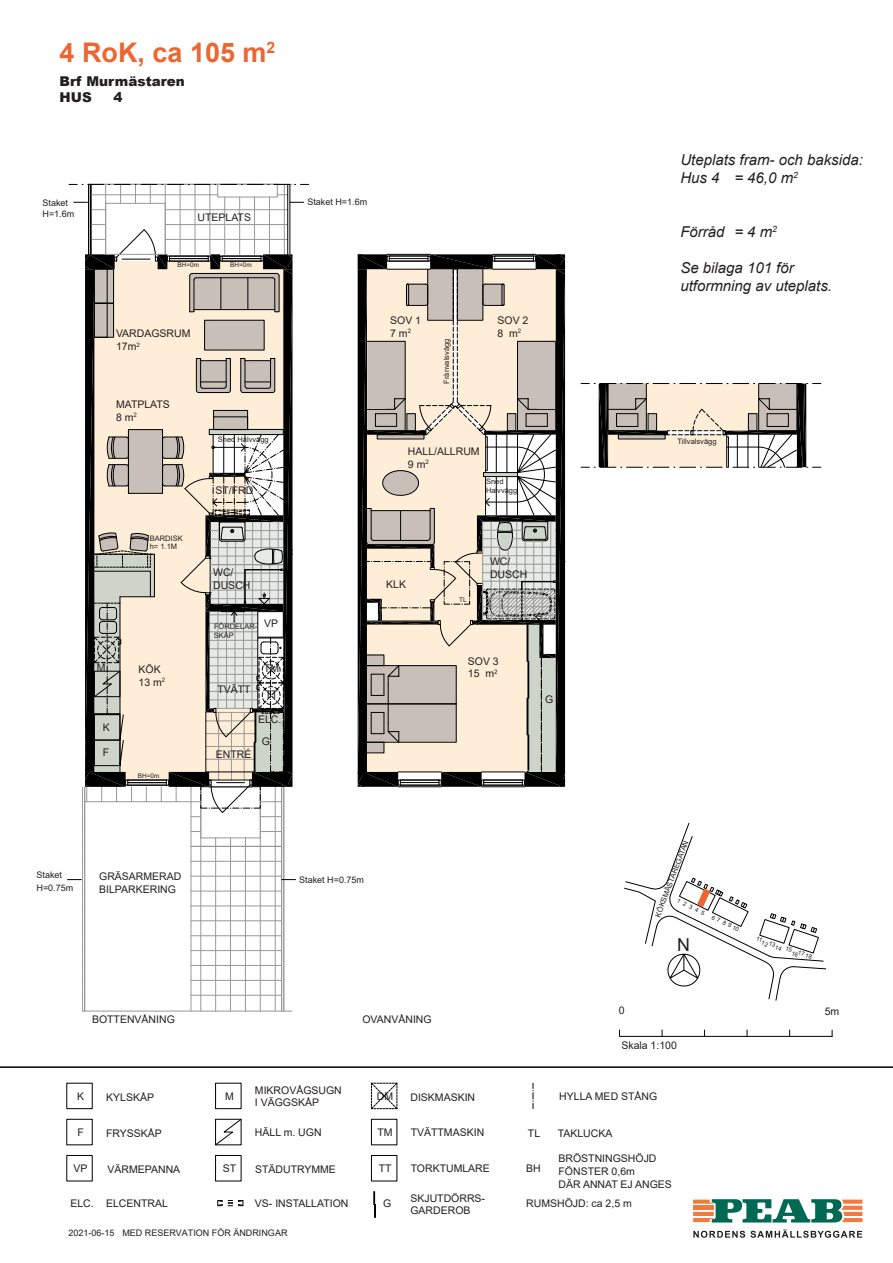
<style>
.page{position:relative;width:893px;height:1263px;background:#fff}
.page>*{position:absolute;margin:0;border:0;box-sizing:border-box;transform-origin:0 0}
.t1{font:700 27px "Arial";color:#eb6631}
.t2{font:17.85px "Arial";color:#231f20}
.t3{font:italic 15px "Arial";color:#231f20}
.t4{font:900 13.5px "Arial";color:#231f20}
.t5{font:10.5px/12.6px "Arial";color:#231f20}
.t6{font:9px "Arial";color:#231f20}
.t7{font:7.5px "Arial";color:#231f20}
.t8{font:6.45px "Arial";color:#231f20}
.t9{font:6px "Arial";color:#231f20}
</style>
<div class="page">
<svg style="left:693px;top:1199px;width:169px;height:23px"></svg>
<svg style="left:693px;top:1229px;width:169px;height:9px"></svg>
<hr style="left:82px;top:1011px;width:210px;height:1px;background:#989898">
<hr style="left:84px;top:787px;width:1px;height:224px;background:#989898">
<hr style="left:82px;top:787px;width:1px;height:224px;background:#989898">
<hr style="left:260px;top:787px;width:1px;height:224px;background:#989898">
<hr style="left:245px;top:838px;width:1px;height:173px;background:#989898">
<hr style="left:230px;top:838px;width:1px;height:173px;background:#989898">
<hr style="left:215px;top:838px;width:1px;height:173px;background:#989898">
<hr style="left:201px;top:787px;width:1px;height:224px;background:#989898">
<hr style="left:191px;top:787px;width:1px;height:224px;background:#989898">
<hr style="left:191px;top:950px;width:91px;height:1px;background:#989898">
<hr style="left:191px;top:935px;width:91px;height:1px;background:#989898">
<hr style="left:191px;top:920px;width:91px;height:1px;background:#989898">
<hr style="left:191px;top:906px;width:91px;height:1px;background:#989898">
<hr style="left:191px;top:891px;width:91px;height:1px;background:#989898">
<hr style="left:191px;top:876px;width:91px;height:1px;background:#989898">
<hr style="left:191px;top:861px;width:91px;height:1px;background:#989898">
<svg style="left:261px;top:831px;width:20px;height:1px"></svg>
<hr style="left:191px;top:846px;width:91px;height:1px;background:#989898">
<hr style="left:283px;top:787px;width:1px;height:224px;background:#989898">
<hr style="left:281px;top:787px;width:1px;height:224px;background:#989898">
<div style="left:201px;top:787px;width:60px;height:51px;border:1px solid #989898"></div>
<hr style="left:275px;top:787px;width:1px;height:224px;background:#989898">
<hr style="left:88px;top:184px;width:1px;height:70px;background:#000">
<svg style="left:89px;top:209px;width:16px;height:1px"></svg>
<hr style="left:165px;top:209px;width:123px;height:1px;background:#989898">
<hr style="left:180px;top:184px;width:1px;height:70px;background:#989898">
<hr style="left:195px;top:184px;width:1px;height:70px;background:#989898">
<hr style="left:210px;top:184px;width:1px;height:70px;background:#989898">
<hr style="left:224px;top:197px;width:1px;height:57px;background:#989898">
<hr style="left:239px;top:197px;width:1px;height:57px;background:#989898">
<hr style="left:254px;top:197px;width:1px;height:57px;background:#989898">
<hr style="left:269px;top:197px;width:1px;height:57px;background:#989898">
<hr style="left:284px;top:184px;width:1px;height:70px;background:#989898">
<hr style="left:287px;top:184px;width:1px;height:70px;background:#000">
<hr style="left:290px;top:184px;width:1px;height:70px;background:#000">
<hr style="left:91px;top:184px;width:1px;height:70px;background:#000">
<hr style="left:191px;top:965px;width:91px;height:1px;background:#989898">
<hr style="left:191px;top:980px;width:91px;height:1px;background:#989898">
<hr style="left:191px;top:995px;width:91px;height:1px;background:#989898">
<div style="left:105px;top:203px;width:61px;height:52px;border:1px solid #989898"></div>
<svg style="left:371px;top:1082px;width:27px;height:27px"></svg>
<div style="left:371px;top:1119px;width:26px;height:26px;border:1px solid #000"></div>
<svg style="left:215px;top:1118px;width:27px;height:27px"></svg>
<div style="left:215px;top:1119px;width:26px;height:26px;border:1px solid #000"></div>
<div style="left:215px;top:1155px;width:26px;height:26px;border:1px solid #000"></div>
<div style="left:371px;top:1155px;width:26px;height:26px;border:1px solid #000"></div>
<svg style="left:373px;top:1191px;width:3px;height:27px"></svg>
<div style="left:215px;top:1083px;width:26px;height:26px;border:1px solid #000"></div>
<svg style="left:533px;top:1083px;width:1px;height:26px"></svg>
<svg style="left:358px;top:254px;width:207px;height:533px;background:#c1b7ab"></svg>
<svg style="left:619px;top:1029px;width:214px;height:8px"></svg>
<svg style="left:581px;top:383px;width:240px;height:85px"></svg>
<hr style="left:0;top:1066px;width:893px;height:2px;background:#000">
<svg style="left:217px;top:1200px;width:27px;height:6px"></svg>
<svg style="left:82px;top:224px;width:211px;height:593px;background:#c6bfb4"></svg>
<svg style="left:69px;top:184px;width:240px;height:19px"></svg>
<svg style="left:281px;top:879px;width:15px;height:1px"></svg>
<svg style="left:67px;top:879px;width:15px;height:1px"></svg>
<svg style="left:624px;top:822px;width:202px;height:179px"></svg>
<p class="t1" style="left:60px;top:34px;width:217px">4 RoK, ca 105 m<sup>2</sup></p>
<p class="t4" style="left:60px;top:72px;width:127px">Brf Murmästaren</p>
<p class="t4" style="left:60px;top:88px;width:34px">HUS</p>
<p class="t4" style="left:114px;top:88px;width:11px">4</p>
<p class="t6" style="left:43px;top:197px;width:27px">Staket</p>
<p class="t6" style="left:307px;top:196px;width:61px">Staket H=1.6m</p>
<p class="t6" style="left:43px;top:208px;width:33px">H=1.6m</p>
<p class="t5" style="left:198px;top:211px;width:55px">UTEPLATS</p>
<p class="t8" style="left:178px;top:260px;width:23px">BH=0m</p>
<p class="t8" style="left:230px;top:260px;width:23px">BH=0m</p>
<p class="t5" style="left:116px;top:327px;width:76px">VARDAGSRUM</p>
<p class="t5" style="left:116px;top:340px;width:25px">17m<sup>2</sup></p>
<p class="t5" style="left:116px;top:398px;width:55px">MATPLATS</p>
<p class="t5" style="left:116px;top:411px;width:22px">8 m<sup>2</sup></p>
<p class="t7" style="left:150px;top:533px;width:34px">BARDISK</p>
<p class="t7" style="left:150px;top:541px;width:29px">h= 1.1M</p>
<p class="t5" style="left:97px;top:661px;width:10px">M</p>
<p class="t5" style="left:103px;top:721px;width:9px">K</p>
<p class="t5" style="left:103px;top:746px;width:8px">F</p>
<p class="t5" style="left:139px;top:663px;width:24px">KÖK</p>
<p class="t5" style="left:139px;top:676px;width:28px">13 m<sup>2</sup></p>
<p class="t8" style="left:138px;top:771px;width:23px">BH=0m</p>
<p class="t7" style="left:218px;top:434px;width:52px">Sned Halvvägg</p>
<p class="t5" style="left:215px;top:484px;width:39px">ST/FRD</p>
<p class="t5" style="left:213px;top:566px;width:22px">WC/</p>
<p class="t5" style="left:213px;top:578px;width:39px">DUSCH</p>
<p class="t5" style="left:264px;top:617px;width:16px">VP</p>
<p class="t7" style="left:214px;top:622px;width:45px">FÖRDELAR-</p>
<p class="t7" style="left:214px;top:630px;width:22px">SKÅP</p>
<p class="t5" style="left:217px;top:683px;width:35px">TVÄTT</p>
<p class="t5" style="left:264px;top:662px;width:17px">TM</p>
<p class="t5" style="left:265px;top:687px;width:14px">TT</p>
<p class="t5" style="left:258px;top:713px;width:25px">ELC.</p>
<p class="t5" style="left:262px;top:735px;width:10px">G</p>
<p class="t5" style="left:216px;top:748px;width:37px">ENTRÉ</p>
<p class="t5" style="left:390px;top:314px;width:32px">SOV 1</p>
<p class="t5" style="left:390px;top:327px;width:22px">7 m<sup>2</sup></p>
<p class="t7" style="left:441px;top:384px;width:47px;rotate:-90deg">Frånvalsvägg</p>
<p class="t5" style="left:498px;top:314px;width:32px">SOV 2</p>
<p class="t5" style="left:498px;top:327px;width:25px">8 m<sup>2</sup></p>
<p class="t5" style="left:408px;top:445px;width:73px">HALL/ALLRUM</p>
<p class="t5" style="left:408px;top:457px;width:22px">9 m<sup>2</sup></p>
<p class="t7" style="left:486px;top:476px;width:19px">Sned</p>
<p class="t7" style="left:486px;top:485px;width:33px">Halvvägg</p>
<p class="t5" style="left:386px;top:578px;width:21px">KLK</p>
<p class="t8" style="left:459px;top:595px;width:9px">TL</p>
<p class="t5" style="left:490px;top:555px;width:22px">WC/</p>
<p class="t5" style="left:490px;top:568px;width:39px">DUSCH</p>
<p class="t5" style="left:468px;top:654px;width:32px">SOV 3</p>
<p class="t5" style="left:468px;top:667px;width:31px">15 m<sup>2</sup></p>
<p class="t5" style="left:545px;top:693px;width:10px">G</p>
<p class="t6" style="left:37px;top:869px;width:27px">Staket</p>
<p class="t6" style="left:37px;top:881px;width:38px">H=0.75m</p>
<p class="t5" style="left:99px;top:870px;width:84px">GRÄSARMERAD</p>
<p class="t5" style="left:99px;top:883px;width:78px">BILPARKERING</p>
<p class="t6" style="left:299px;top:873px;width:66px">Staket H=0.75m</p>
<p class="t5" style="left:92px;top:1012px;width:84px">BOTTENVÅNING</p>
<p class="t5" style="left:362px;top:1012px;width:71px">OVANVÅNING</p>
<p class="t3" style="left:680px;top:150px;width:184px">Uteplats fram- och baksida:</p>
<p class="t3" style="left:680px;top:168px;width:119px">Hus 4 = 46,0 m<sup>2</sup></p>
<p class="t3" style="left:680px;top:222px;width:98px">Förråd = 4 m<sup>2</sup></p>
<p class="t3" style="left:680px;top:258px;width:115px">Se bilaga 101 för</p>
<p class="t3" style="left:680px;top:276px;width:153px">utformning av uteplats.</p>
<p class="t7" style="left:678px;top:436px;width:40px">Tillvalsvägg</p>
<p class="t7" style="left:653px;top:915px;width:83px;rotate:-69deg">KÖKSMÄSTAREGATAN</p>
<p class="t2" style="left:677px;top:932px;width:14px">N</p>
<p class="t9" style="left:800px;top:948px;width:16px;rotate:19deg">17 18</p>
<p class="t5" style="left:619px;top:1004px;width:7px">0</p>
<p class="t5" style="left:825px;top:1004px;width:16px">5m</p>
<p class="t5" style="left:621px;top:1039px;width:57px">Skala 1:100</p>
<p class="t5" style="left:255px;top:1083px;width:88px">MIKROVÅGSUGN<br>I VÄGGSKÅP</p>
<p class="t5" style="left:559px;top:1090px;width:100px">HYLLA MED STÅNG</p>
<p class="t5" style="left:106px;top:1091px;width:49px">KYLSKÅP</p>
<p class="t5" style="left:225px;top:1090px;width:10px">M</p>
<p class="t5" style="left:377px;top:1090px;width:18px">DM</p>
<p class="t5" style="left:77px;top:1090px;width:9px">K</p>
<p class="t5" style="left:78px;top:1126px;width:8px">F</p>
<p class="t5" style="left:410px;top:1091px;width:66px">DISKMASKIN</p>
<p class="t5" style="left:106px;top:1127px;width:57px">FRYSSKÅP</p>
<p class="t5" style="left:255px;top:1126px;width:68px">HÄLL m. UGN</p>
<p class="t5" style="left:411px;top:1126px;width:75px">TVÄTTMASKIN</p>
<p class="t5" style="left:528px;top:1127px;width:14px">TL</p>
<p class="t5" style="left:411px;top:1161px;width:81px">TORKTUMLARE</p>
<p class="t5" style="left:378px;top:1126px;width:17px">TM</p>
<p class="t5" style="left:558px;top:1127px;width:56px">TAKLUCKA</p>
<p class="t5" style="left:558px;top:1152px;width:115px">BRÖSTNINGSHÖJD<br>FÖNSTER 0,6m<br>DÄR ANNAT EJ ANGES</p>
<p class="t5" style="left:108px;top:1162px;width:74px">VÄRMEPANNA</p>
<p class="t5" style="left:106px;top:1197px;width:63px">ELCENTRAL</p>
<p class="t5" style="left:255px;top:1162px;width:82px">STÄDUTRYMME</p>
<p class="t5" style="left:74px;top:1162px;width:16px">VP</p>
<p class="t5" style="left:223px;top:1162px;width:15px">ST</p>
<p class="t5" style="left:526px;top:1161px;width:16px">BH</p>
<p class="t5" style="left:70px;top:1197px;width:25px">ELC.</p>
<p class="t5" style="left:255px;top:1197px;width:95px">VS- INSTALLATION</p>
<p class="t5" style="left:379px;top:1162px;width:14px">TT</p>
<p class="t5" style="left:383px;top:1197px;width:10px">G</p>
<p class="t5" style="left:410px;top:1192px;width:76px">SKJUTDÖRRS-<br>GARDEROB</p>
<p class="t5" style="left:526px;top:1197px;width:107px">RUMSHÖJD: ca 2,5 m</p>
<p class="t6" style="left:68px;top:1226px;width:221px">2021-06-15 MED RESERVATION FÖR ÄNDRINGAR</p>
</div>
